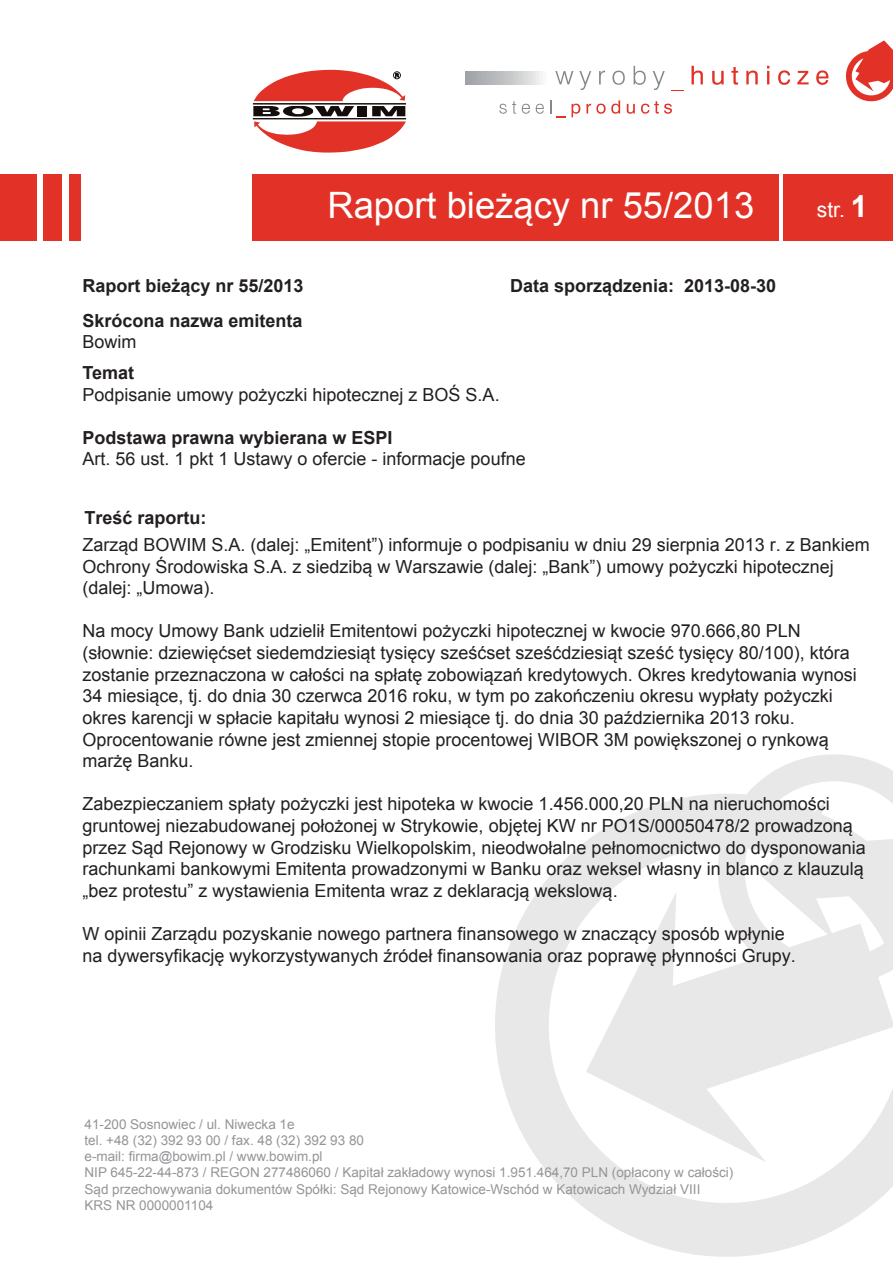
<style>
.page{position:relative;width:893px;height:1263px;background:#fff}
.page>*{position:absolute;margin:0;border:0;box-sizing:border-box;transform-origin:0 0}
.t1{font:36.45px "Arial";color:#fff}
.t2{font:21px "Arial";color:#fff}
.t3{font:18px/21.6px "Arial";color:#231f20}
.t4{font:700 18px "Arial";color:#231f20}
.t5{font:13.5px/16.2px "Arial";color:#939598}
.s1{font-weight:700;font-size:30.45px}
</style>
<div class="page">
<svg style="left:846px;top:40px;width:47px;height:61px"></svg>
<svg style="left:495px;top:754px;width:398px;height:503px"></svg>
<svg style="left:253px;top:70px;width:153px;height:83px"></svg>
<svg style="left:579px;top:71px;width:12px;height:19px"></svg>
<svg style="left:599px;top:71px;width:6px;height:13px"></svg>
<svg style="left:612px;top:71px;width:13px;height:14px"></svg>
<svg style="left:634px;top:66px;width:12px;height:19px"></svg>
<svg style="left:653px;top:71px;width:12px;height:19px"></svg>
<svg style="left:671px;top:90px;width:13px;height:1px"></svg>
<svg style="left:691px;top:66px;width:12px;height:18px"></svg>
<svg style="left:712px;top:71px;width:12px;height:14px"></svg>
<svg style="left:731px;top:67px;width:7px;height:18px"></svg>
<svg style="left:746px;top:70px;width:12px;height:14px"></svg>
<svg style="left:767px;top:66px;width:2px;height:18px"></svg>
<svg style="left:778px;top:70px;width:12px;height:15px"></svg>
<svg style="left:797px;top:71px;width:12px;height:13px"></svg>
<svg style="left:816px;top:70px;width:12px;height:15px"></svg>
<svg style="left:499px;top:101px;width:17px;height:13px"></svg>
<svg style="left:522px;top:104px;width:8px;height:10px"></svg>
<svg style="left:536px;top:104px;width:8px;height:10px"></svg>
<svg style="left:550px;top:100px;width:1px;height:14px"></svg>
<svg style="left:572px;top:104px;width:8px;height:13px"></svg>
<svg style="left:586px;top:100px;width:34px;height:14px"></svg>
<svg style="left:627px;top:104px;width:8px;height:10px"></svg>
<svg style="left:641px;top:101px;width:31px;height:13px"></svg>
<hr style="left:466px;top:71px;width:3px;height:14px;background:#a0a2a7">
<hr style="left:469px;top:71px;width:3px;height:14px;background:#a3a5a8">
<hr style="left:472px;top:71px;width:4px;height:14px;background:#a5a7ab">
<hr style="left:476px;top:71px;width:3px;height:14px;background:#a7aaad">
<hr style="left:479px;top:71px;width:4px;height:14px;background:#abadb0">
<hr style="left:483px;top:71px;width:3px;height:14px;background:#aeb0b3">
<hr style="left:486px;top:71px;width:3px;height:14px;background:#b0b2b5">
<hr style="left:489px;top:71px;width:4px;height:14px;background:#b3b6b9">
<hr style="left:493px;top:71px;width:3px;height:14px;background:#b6b8bb">
<hr style="left:496px;top:71px;width:3px;height:14px;background:#b9bbbd">
<hr style="left:499px;top:71px;width:4px;height:14px;background:#bcbec0">
<hr style="left:503px;top:71px;width:3px;height:14px;background:#bec1c2">
<hr style="left:504px;top:71px;width:4px;height:14px;background:#c2c3c5">
<hr style="left:508px;top:71px;width:3px;height:14px;background:#c5c6c8">
<hr style="left:511px;top:71px;width:3px;height:14px;background:#c9cacb">
<hr style="left:514px;top:71px;width:4px;height:14px;background:#cdcecf">
<hr style="left:518px;top:71px;width:3px;height:14px;background:#d1d2d3">
<hr style="left:521px;top:71px;width:4px;height:14px;background:#d4d6d7">
<hr style="left:523px;top:71px;width:3px;height:14px;background:#d8d8d9">
<hr style="left:525px;top:71px;width:3px;height:14px;background:#dadcdc">
<hr style="left:528px;top:71px;width:3px;height:14px;background:#dfdee0">
<hr style="left:531px;top:71px;width:4px;height:14px;background:#e3e3e5">
<hr style="left:535px;top:71px;width:3px;height:14px;background:#e8e8e9">
<hr style="left:536px;top:71px;width:4px;height:14px;background:#ecedee">
<hr style="left:540px;top:71px;width:3px;height:14px;background:#f1f3f3">
<hr style="left:543px;top:71px;width:3px;height:14px;background:#f7f8f7">
<svg style="left:555px;top:71px;width:18px;height:14px"></svg>
<div style="left:252px;top:174px;width:526px;height:66px;background:#e23227"></div>
<div style="left:783px;top:174px;width:110px;height:66px;background:#e23227"></div>
<div style="left:0;top:174px;width:36px;height:66px;background:#e23227"></div>
<div style="left:44px;top:174px;width:18px;height:66px;background:#e23227"></div>
<div style="left:69px;top:174px;width:12px;height:66px;background:#e23227"></div>
<h1 class="t1" style="left:327px;top:181px;width:428px">Raport bieżący nr 55/2013</h1>
<p class="t2" style="left:817px;top:196px;width:52px">str. <span class="s1">1</span></p>
<p class="t4" style="left:82px;top:273px;width:223px">Raport bieżący nr 55/2013</p>
<p class="t4" style="left:510px;top:273px;width:268px">Data sporządzenia: 2013-08-30</p>
<p class="t4" style="left:82px;top:308px;width:222px">Skrócona nazwa emitenta</p>
<p class="t3" style="left:82px;top:331px;width:56px">Bowim</p>
<p class="t4" style="left:82px;top:361px;width:53px">Temat</p>
<p class="t3" style="left:82px;top:384px;width:419px">Podpisanie umowy pożyczki hipotecznej z BOŚ S.A.</p>
<p class="t4" style="left:82px;top:426px;width:312px">Podstawa prawna wybierana w ESPI</p>
<p class="t3" style="left:82px;top:448px;width:445px">Art. 56 ust. 1 pkt 1 Ustawy o ofercie - informacje poufne</p>
<p class="t4" style="left:84px;top:505px;width:124px">Treść raportu:</p>
<p class="t3" style="left:82px;top:534px;width:789px">Zarząd BOWIM S.A. (dalej: „Emitent”) informuje o podpisaniu w dniu 29 sierpnia 2013 r. z Bankiem<br>Ochrony Środowiska S.A. z siedzibą w Warszawie (dalej: „Bank”) umowy pożyczki hipotecznej (dalej: „Umowa).</p>
<p class="t3" style="left:82px;top:620px;width:776px">Na mocy Umowy Bank udzielił Emitentowi pożyczki hipotecznej w kwocie 970.666,80 PLN (słownie: dziewięćset siedemdziesiąt tysięcy sześćset sześćdziesiąt sześć tysięcy 80/100), która zostanie przeznaczona w całości na spłatę zobowiązań kredytowych. Okres kredytowania wynosi 34 miesiące, tj. do dnia 30 czerwca 2016 roku, w tym po zakończeniu okresu wypłaty pożyczki okres karencji w spłacie kapitału wynosi 2 miesiące tj. do dnia 30 października 2013 roku.<br>Oprocentowanie równe jest zmiennej stopie procentowej WIBOR 3M powiększonej o rynkową marżę Banku.</p>
<p class="t3" style="left:82px;top:793px;width:785px">Zabezpieczaniem spłaty pożyczki jest hipoteka w kwocie 1.456.000,20 PLN na nieruchomości gruntowej niezabudowanej położonej w Strykowie, objętej KW nr PO1S/00050478/2 prowadzoną przez Sąd Rejonowy w Grodzisku Wielkopolskim, nieodwołalne pełnomocnictwo do dysponowania rachunkami bankowymi Emitenta prowadzonymi w Banku oraz weksel własny in blanco z klauzulą „bez protestu” z wystawienia Emitenta wraz z deklaracją wekslową.</p>
<p class="t3" style="left:82px;top:923px;width:715px">W opinii Zarządu pozyskanie nowego partnera finansowego w znaczący sposób wpłynie na dywersyfikację wykorzystywanych źródeł finansowania oraz poprawę płynności Grupy.</p>
<p class="t5" style="left:84px;top:1116px;width:650px">41-200 Sosnowiec / ul. Niwecka 1e<br>tel. +48 (32) 392 93 00 / fax. 48 (32) 392 93 80<br>e-mail: firma@bowim.pl / www.bowim.pl<br>NIP 645-22-44-873 / REGON 277486060 / Kapitał zakładowy wynosi 1.951.464,70 PLN (opłacony w całości)<br>Sąd przechowywania dokumentów Spółki: Sąd Rejonowy Katowice-Wschód w Katowicach Wydział VIII<br>KRS NR 0000001104</p>
</div>
